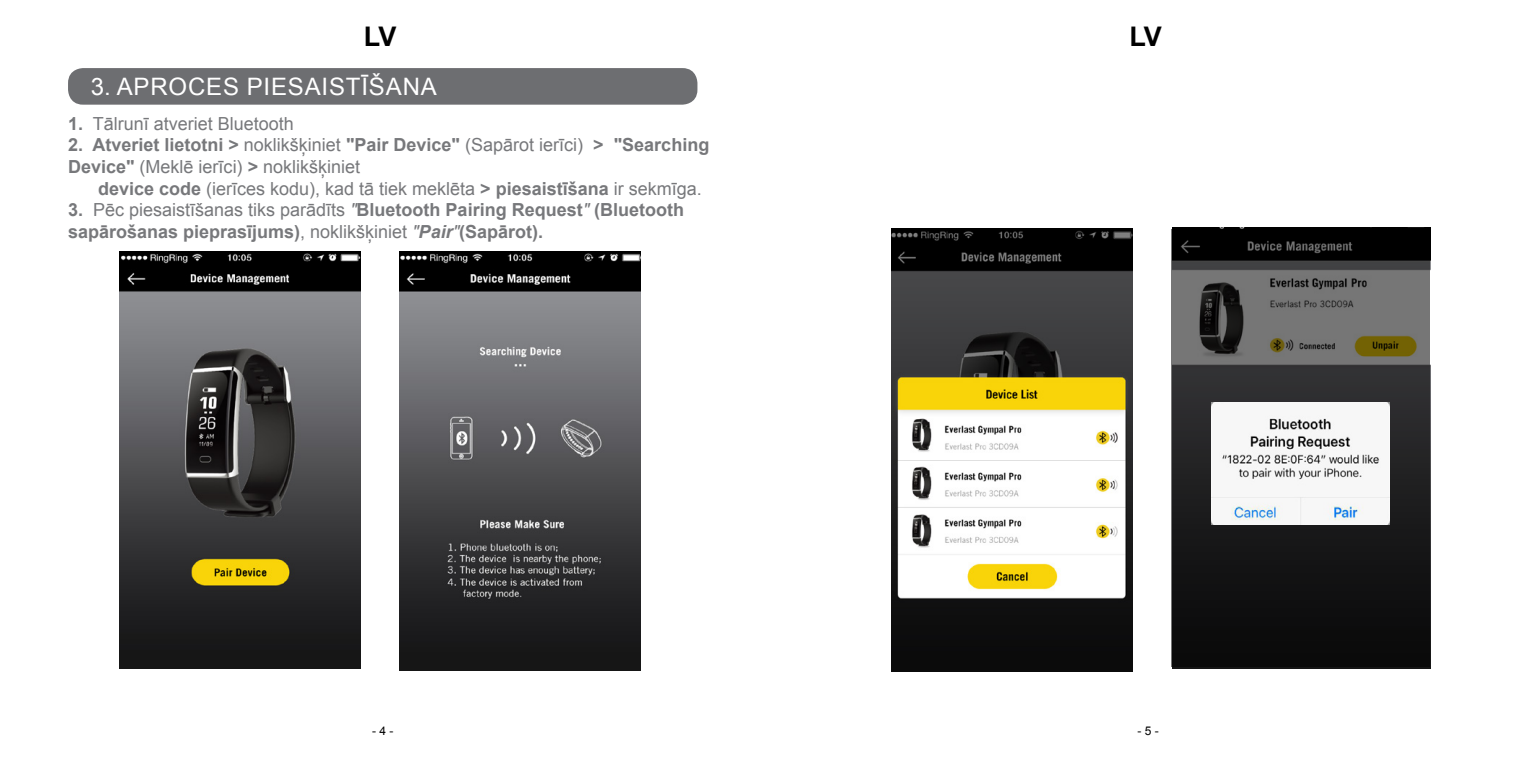
<style>
.page{position:relative;width:1531px;height:766px;background:#fff}
.page>*{position:absolute;margin:0;border:0;box-sizing:border-box;transform-origin:0 0}
.t1{font:700 27px "Arial";color:#000}
.t2{font:24px "Arial";letter-spacing:.035em;color:#fff}
.t3{font:18px/21.6px "Arial";color:#77787b}
.t4{font:700 18px/21.6px "Arial";color:#77787b}
.t5{font:12px "Arial";color:#000}
.s1{font-weight:700}
.s2{font-weight:400}
.s3{font-weight:400;font-style:italic}
.s4{font-style:italic}
</style>
<div class="page">
<svg style="left:1171px;top:229px;width:258px;height:437px;background:#2f2f2e"></svg>
<div style="left:68px;top:68px;width:629px;height:37px;background:#6d6e71;border-radius:15px"></div>
<img style="left:119px;top:251px;width:242px;height:417px">
<img style="left:400px;top:251px;width:241px;height:419px">
<img style="left:891px;top:228px;width:241px;height:443px">
<img style="left:1212px;top:402px;width:177px;height:122px">
<h1 class="t1" style="left:364px;top:18px;width:34px">LV</h1>
<h1 class="t1" style="left:1129px;top:18px;width:34px">LV</h1>
<h2 class="t2" style="left:91px;top:70px;width:347px">3. APROCES PIESAISTĪŠANA</h2>
<p class="t3" style="left:68px;top:112px;width:227px"><span class="s1">1.</span> Tālrunī atveriet Bluetooth</p>
<p class="t3" style="left:68px;top:134px;width:643px"><span class="s1">2. Atveriet lietotni &gt;</span> noklikšķiniet <span class="s1">"Pair Device"</span> (Sapārot ierīci) <span class="s1">&gt; "Searching<br>Device"</span> (Meklē ierīci) <span class="s1">&gt;</span> noklikšķiniet</p>
<p class="t3" style="left:98px;top:177px;width:605px"><span class="s1">device code</span> (ierīces kodu), kad tā tiek meklēta <span class="s1">&gt; piesaistīšana</span> ir sekmīga.</p>
<p class="t4" style="left:68px;top:199px;width:617px">3. <span class="s2">Pēc piesaistīšanas tiks parādīts</span> <span class="s3">"</span>Bluetooth Pairing Request<span class="s3">"</span> (Bluetooth sapārošanas pieprasījums)<span class="s2">, noklikšķiniet</span> <span class="s3">"</span><span class="s4">Pair</span><span class="s3">"</span>(Sapārot).</p>
<p class="t5" style="left:372px;top:722px;width:23px">- 4 -</p>
<p class="t5" style="left:1137px;top:722px;width:23px">- 5 -</p>
</div>
